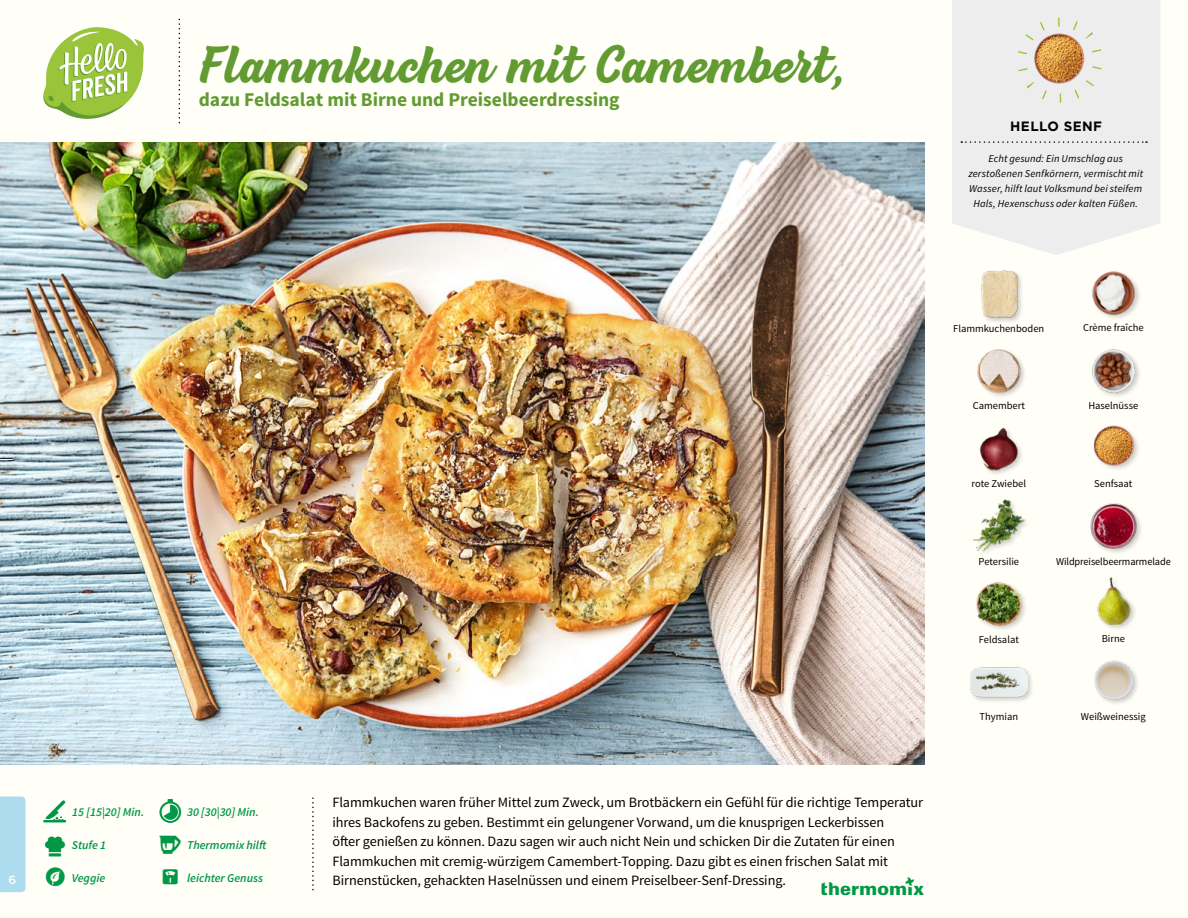
<style>
.page{position:relative;width:1188px;height:918px;background:#fffef7}
.page>*{position:absolute;margin:0;border:0;box-sizing:border-box;transform-origin:0 0}
.t1{font:700 49.5px "Beach Bar";color:#619b31}
.t2{font:700 19.5px "Source Sans Pro";color:#619b31}
.t3{font:14.25px/19.5px "Source Sans Pro";letter-spacing:-.005em;color:#000}
.t4{font:700 13.5px "Gotham";letter-spacing:.03em;color:#000}
.t5{font:italic 600 12px "Source Sans Pro";color:#009847}
.t6{font:500 12px "Gotham";color:#fffef7}
.t7{font:10.5px "Source Sans Pro";color:#000}
.t8{font:italic 10.5px/14.7px "Source Sans Pro";letter-spacing:.015em;color:#000;text-align:center}
</style>
<div class="page">
<svg style="left:43px;top:27px;width:101px;height:92px"></svg>
<div style="left:0;top:796px;width:26px;height:96px;background:#acdced"></div>
<svg style="left:952px;top:0;width:208px;height:255px;background:#eeeeed"></svg>
<svg style="left:961px;top:141px;width:186px;height:2px"></svg>
<img style="left:1027px;top:25px;width:66px;height:66px">
<div style="left:1017px;top:18px;width:85px;height:85px;border:9px dashed #9ac43a;border-radius:50%"></div>
<div style="left:969px;top:665px;width:65px;height:39px;background:#000;opacity:.2"></div>
<img style="left:970px;top:665px;width:58px;height:39px">
<img style="left:1094px;top:660px;width:44px;height:44px">
<div style="left:1097px;top:577px;width:41px;height:54px;background:#000;opacity:.2"></div>
<img style="left:1097px;top:577px;width:41px;height:47px">
<img style="left:976px;top:582px;width:49px;height:48px">
<img style="left:973px;top:499px;width:53px;height:53px">
<img style="left:1090px;top:503px;width:51px;height:50px">
<img style="left:1093px;top:425px;width:45px;height:44px">
<img style="left:979px;top:427px;width:43px;height:47px">
<img style="left:977px;top:349px;width:48px;height:48px">
<img style="left:1092px;top:349px;width:48px;height:47px">
<img style="left:1092px;top:271px;width:48px;height:48px">
<div style="left:980px;top:269px;width:45px;height:56px;background:#000;opacity:.2"></div>
<img style="left:980px;top:270px;width:38px;height:49px">
<img style="left:0;top:142px;width:925px;height:623px">
<svg style="left:0;top:458px;width:13px;height:2px"></svg>
<h1 class="t1" style="left:199px;top:33px;width:651px">Flammkuchen mit Camembert,</h1>
<h2 class="t2" style="left:199px;top:87px;width:422px">dazu Feldsalat mit Birne und Preiselbeerdressing</h2>
<p class="t4" style="left:1010px;top:117px;width:93px">HELLO SENF</p>
<p class="t8" style="left:968px;top:152px;width:176px">Echt gesund: Ein Umschlag aus zerstoßenen Senfkörnern, vermischt mit Wasser, hilft laut Volksmund bei steifem Hals, Hexenschuss oder kalten Füßen.</p>
<p class="t3" style="left:332px;top:793px;width:592px">Flammkuchen waren früher Mittel zum Zweck, um Brotbäckern ein Gefühl für die richtige Temperatur ihres Backofens zu geben. Bestimmt ein gelungener Vorwand, um die knusprigen Leckerbissen<br>öfter genießen zu können. Dazu sagen wir auch nicht Nein und schicken Dir die Zutaten für einen Flammkuchen mit cremig-würzigem Camembert-Topping. Dazu gibt es einen frischen Salat mit</p>
<p class="t5" style="left:72px;top:805px;width:73px">15 [15|20] Min.</p>
<p class="t5" style="left:187px;top:805px;width:73px">30 [30|30] Min.</p>
<p class="t5" style="left:72px;top:838px;width:36px">Stufe 1</p>
<p class="t5" style="left:72px;top:870px;width:35px">Veggie</p>
<p class="t5" style="left:187px;top:838px;width:81px">Thermomix hilft</p>
<p class="t5" style="left:187px;top:870px;width:78px">leichter Genuss</p>
<p class="t6" style="left:9px;top:872px;width:9px">6</p>
<p class="t3" style="left:332px;top:871px;width:455px">Birnenstücken, gehackten Haselnüssen und einem Preiselbeer-Senf-Dressing.</p>
<p class="t6" style="left:9px;top:872px;width:6px">1</p>
<p class="t7" style="left:953px;top:322px;width:93px">Flammkuchenboden</p>
<p class="t7" style="left:1083px;top:321px;width:62px">Crème fraîche</p>
<p class="t7" style="left:973px;top:399px;width:54px">Camembert</p>
<p class="t7" style="left:1088px;top:399px;width:51px">Haselnüsse</p>
<p class="t7" style="left:972px;top:477px;width:56px">rote Zwiebel</p>
<p class="t7" style="left:1094px;top:477px;width:40px">Senfsaat</p>
<p class="t7" style="left:979px;top:555px;width:42px">Petersilie</p>
<p class="t7" style="left:1056px;top:555px;width:116px">Wildpreiselbeermarmelade</p>
<p class="t7" style="left:979px;top:633px;width:42px">Feldsalat</p>
<p class="t7" style="left:1102px;top:632px;width:25px">Birne</p>
<p class="t7" style="left:980px;top:710px;width:40px">Thymian</p>
<p class="t7" style="left:1081px;top:710px;width:66px">Weißweinessig</p>
</div>
